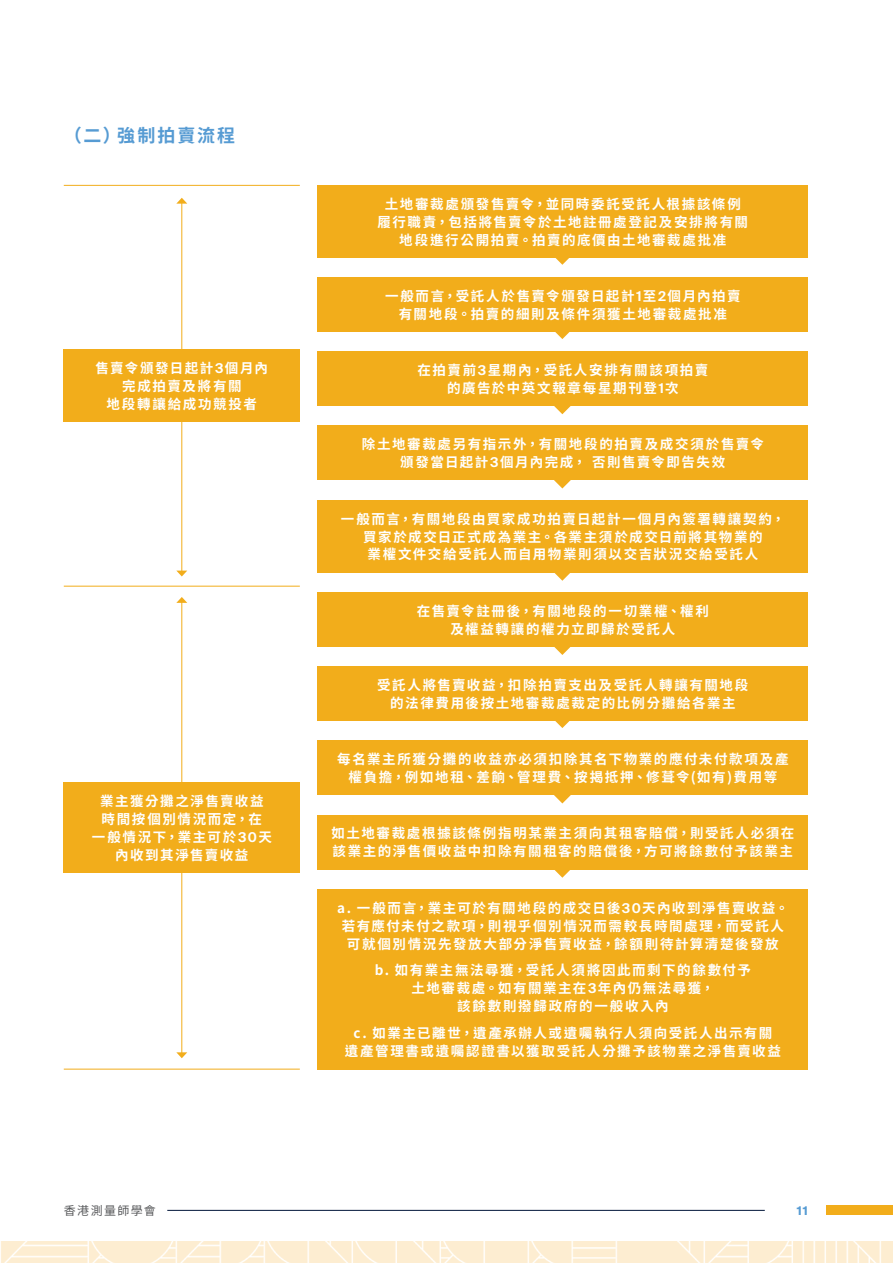
<style>
.page{position:relative;width:893px;height:1263px;background:#fff}
.page>*{position:absolute;margin:0;border:0;box-sizing:border-box;transform-origin:0 0}
.t1{font:700 18px "Noto Sans CJ Ktc";letter-spacing:.115em;color:#569bd3}
.t2{font:700 13.5px/18px "Noto Sans CJ Ktc";letter-spacing:.12em;color:#fff;text-align:center}
.t3{font:12px "Noto Sans CJ Ktc";letter-spacing:.115em;color:#57585a}
.t4{font:700 12px "Suisse Intl";color:#569bd3}
.s1{font-family:"Suisse Intl";font-weight:600}
</style>
<div class="page">
<img style="left:1px;top:1242px;width:892px;height:21px">
<div style="left:827px;top:1205px;width:66px;height:10px;background:#f2ad1b"></div>
<hr style="left:167px;top:1210px;width:598px;height:1px;background:#001539">
<hr style="left:181px;top:203px;width:1px;height:368px;background:#f2ad1b">
<svg style="left:176px;top:198px;width:11px;height:6px"></svg>
<svg style="left:176px;top:571px;width:11px;height:5px"></svg>
<hr style="left:181px;top:602px;width:1px;height:451px;background:#f2ad1b">
<svg style="left:176px;top:597px;width:11px;height:6px"></svg>
<svg style="left:176px;top:1052px;width:11px;height:6px"></svg>
<div style="left:318px;top:185px;width:490px;height:72px;background:#f2ad1b"></div>
<div style="left:318px;top:277px;width:490px;height:54px;background:#f2ad1b"></div>
<div style="left:318px;top:351px;width:490px;height:55px;background:#f2ad1b"></div>
<div style="left:318px;top:426px;width:490px;height:54px;background:#f2ad1b"></div>
<div style="left:318px;top:500px;width:490px;height:72px;background:#f2ad1b"></div>
<div style="left:318px;top:592px;width:490px;height:54px;background:#f2ad1b"></div>
<div style="left:318px;top:666px;width:490px;height:55px;background:#f2ad1b"></div>
<div style="left:318px;top:741px;width:490px;height:54px;background:#f2ad1b"></div>
<div style="left:318px;top:815px;width:490px;height:54px;background:#f2ad1b"></div>
<div style="left:318px;top:889px;width:490px;height:180px;background:#f2ad1b"></div>
<svg style="left:554px;top:257px;width:17px;height:8px"></svg>
<svg style="left:554px;top:331px;width:17px;height:8px"></svg>
<svg style="left:554px;top:406px;width:17px;height:8px"></svg>
<svg style="left:554px;top:480px;width:17px;height:8px"></svg>
<svg style="left:554px;top:572px;width:17px;height:9px"></svg>
<svg style="left:554px;top:646px;width:17px;height:9px"></svg>
<svg style="left:555px;top:721px;width:15px;height:7px"></svg>
<svg style="left:554px;top:795px;width:17px;height:8px"></svg>
<svg style="left:554px;top:869px;width:17px;height:9px"></svg>
<div style="left:64px;top:350px;width:236px;height:72px;background:#f2ad1b"></div>
<div style="left:64px;top:782px;width:236px;height:91px;background:#f2ad1b"></div>
<hr style="left:64px;top:586px;width:236px;height:1px;background:#f2ad1b">
<hr style="left:64px;top:185px;width:236px;height:1px;background:#f2ad1b">
<hr style="left:64px;top:1069px;width:236px;height:1px;background:#f2ad1b">
<h1 class="t1" style="left:64px;top:125px;width:173px">（二）強制拍賣流程</h1>
<p class="t2" style="left:96px;top:359px;width:174px">售賣令頒發日起計<span class="s1">3</span>個月內完成拍賣及將有關<br>地段轉讓給成功競投者</p>
<p class="t2" style="left:92px;top:792px;width:182px">業主獲分攤之淨售賣收益時間按個別情況而定，在<br>一般情況下，業主可於<span class="s1">30</span>天內收到其淨售賣收益</p>
<p class="t2" style="left:378px;top:195px;width:372px">土地審裁處頒發售賣令，並同時委託受託人根據該條例履行職責，包括將售賣令於土地註冊處登記及安排將有關地段進行公開拍賣。拍賣的底價由土地審裁處批准</p>
<p class="t2" style="left:385px;top:287px;width:357px">一般而言，受託人於售賣令頒發日起計<span class="s1">1</span>至<span class="s1">2</span>個月內拍賣有關地段。拍賣的細則及條件須獲土地審裁處批准</p>
<p class="t2" style="left:417px;top:361px;width:293px">在拍賣前<span class="s1">3</span>星期內，受託人安排有關該項拍賣的廣告於中英文報章每星期刊登<span class="s1">1</span>次</p>
<p class="t2" style="left:362px;top:436px;width:404px">除土地審裁處另有指示外，有關地段的拍賣及成交須於售賣令頒發當日起計<span class="s1">3</span>個月內完成， 否則售賣令即告失效</p>
<p class="t2" style="left:341px;top:510px;width:446px">一般而言，有關地段由買家成功拍賣日起計一個月內簽署轉讓契約，買家於成交日正式成為業主。各業主須於成交日前將其物業的<br>業權文件交給受託人而自用物業則須以交吉狀況交給受託人</p>
<p class="t2" style="left:417px;top:602px;width:294px">在售賣令註冊後，有關地段的一切業權、權利及權益轉讓的權力立即歸於受託人</p>
<p class="t2" style="left:377px;top:676px;width:373px">受託人將售賣收益，扣除拍賣支出及受託人轉讓有關地段的法律費用後按土地審裁處裁定的比例分攤給各業主</p>
<p class="t2" style="left:337px;top:750px;width:453px">每名業主所獲分攤的收益亦必須扣除其名下物業的應付未付款項及產權負擔，例如地租、差餉、管理費、按揭抵押、修葺令(如有)費用等</p>
<p class="t2" style="left:331px;top:825px;width:464px;text-align:left">如土地審裁處根據該條例指明某業主須向其租客賠償，則受託人必須在該業主的淨售價收益中扣除有關租客的賠償後，方可將餘數付予該業主</p>
<p class="t2" style="left:337px;top:899px;width:453px">a. 一般而言，業主可於有關地段的成交日後<span class="s1">30</span>天內收到淨售賣收益。若有應付未付之款項，則視乎個別情況而需較長時間處理，而受託人可就個別情況先發放大部分淨售賣收益，餘額則待計算清楚後發放</p>
<p class="t2" style="left:375px;top:961px;width:378px">b. 如有業主無法尋獲，受託人須將因此而剩下的餘數付予土地審裁處。如有關業主在<span class="s1">3</span>年內仍無法尋獲，<br>該餘數則撥歸政府的一般收入內</p>
<p class="t2" style="left:345px;top:1024px;width:438px">c. 如業主已離世，遺產承辦人或遺囑執行人須向受託人出示有關<br>遺產管理書或遺囑認證書以獲取受託人分攤予該物業之淨售賣收益</p>
<p class="t3" style="left:64px;top:1204px;width:94px">香港測量師學會</p>
<p class="t4" style="left:797px;top:1204px;width:13px">11</p>
</div>
